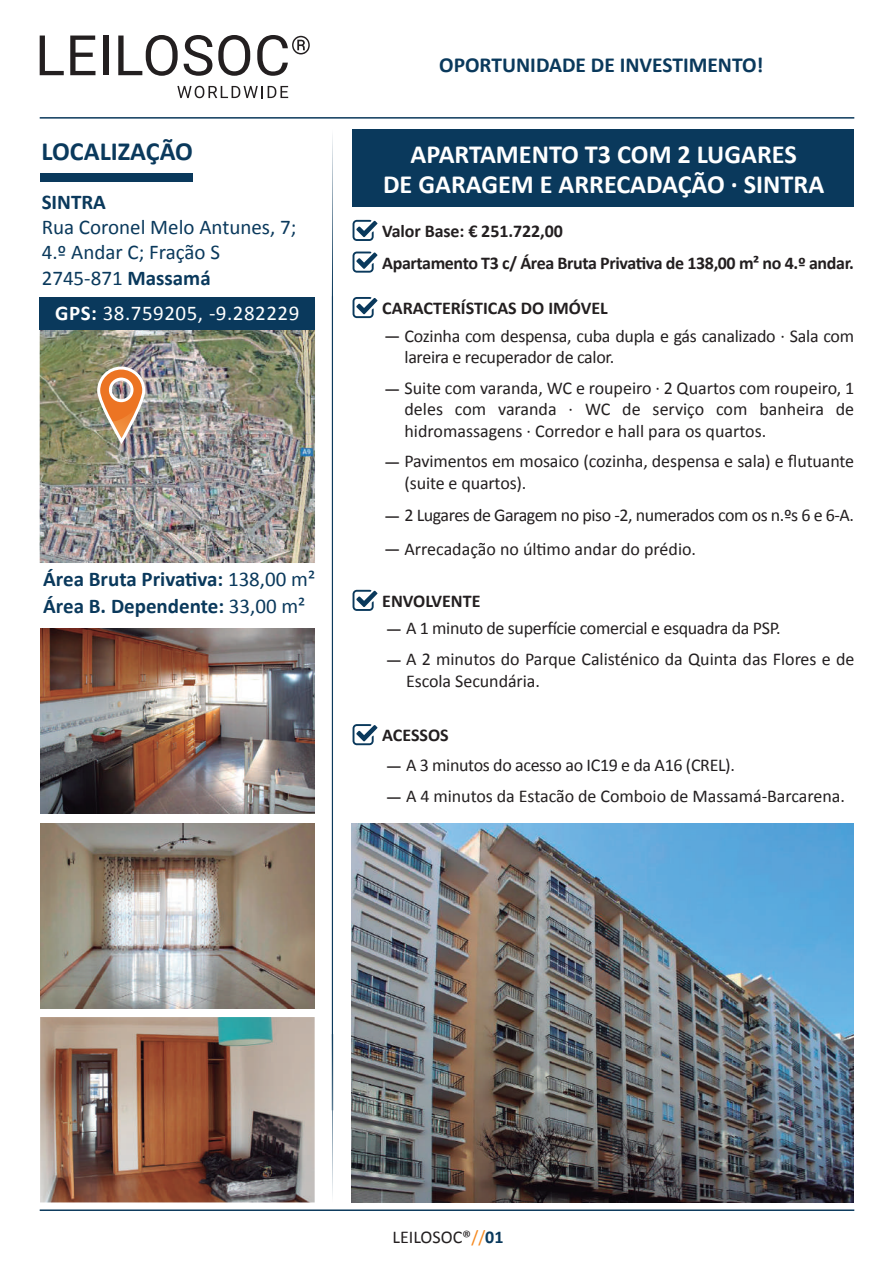
<style>
.page{position:relative;width:893px;height:1263px;background:#fff}
.page>*{position:absolute;margin:0;border:0;box-sizing:border-box;transform-origin:0 0}
.t1{font:700 26.25px/30px "Calibri";color:#fff;text-align:center}
.t2{font:700 26.25px "Calibri";color:#0a395c}
.t3{font:700 21.45px "Calibri";color:#0a395c}
.t4{font:700 21px/27px "Calibri";color:#0a395c}
.t5{font:21px/25.2px "Calibri";color:#0a395c}
.t6{font:21px "Calibri";letter-spacing:.025em;color:#fff}
.t7{font:18px/21.6px "Calibri";letter-spacing:-.01em;color:#231f20}
.t8{font:700 18px "Calibri";letter-spacing:-.01em;color:#231f20}
.s1{font-weight:700}
.s2{font-weight:400}
.s3{color:#f68a21}
.s4{font-weight:700;color:#0a395c}
</style>
<div class="page">
<div style="left:353px;top:130px;width:501px;height:77px;background:#0a395c"></div>
<div style="left:40px;top:173px;width:152px;height:8px;background:#0a395c"></div>
<hr style="left:40px;top:117px;width:814px;height:2px;background:#0a395c">
<hr style="left:40px;top:1209px;width:814px;height:2px;background:#0a395c">
<img style="left:40px;top:329px;width:275px;height:234px">
<svg style="left:332px;top:135px;width:1px;height:1062px"></svg>
<svg style="left:353px;top:220px;width:24px;height:21px"></svg>
<svg style="left:353px;top:297px;width:24px;height:21px"></svg>
<svg style="left:353px;top:590px;width:24px;height:21px"></svg>
<svg style="left:353px;top:724px;width:24px;height:21px"></svg>
<svg style="left:353px;top:252px;width:24px;height:21px"></svg>
<div style="left:40px;top:297px;width:275px;height:32px;background:#0a395c"></div>
<img style="left:96px;top:365px;width:48px;height:79px">
<img style="left:40px;top:823px;width:275px;height:185px">
<img style="left:40px;top:1017px;width:275px;height:185px">
<svg style="left:40px;top:36px;width:24px;height:39px"></svg>
<svg style="left:70px;top:36px;width:25px;height:39px"></svg>
<div style="left:103px;top:36px;width:5px;height:39px;background:#231f20"></div>
<svg style="left:118px;top:35px;width:60px;height:41px"></svg>
<svg style="left:184px;top:35px;width:28px;height:41px"></svg>
<svg style="left:218px;top:35px;width:32px;height:41px"></svg>
<svg style="left:257px;top:35px;width:53px;height:41px"></svg>
<svg style="left:177px;top:86px;width:111px;height:12px"></svg>
<img style="left:351px;top:823px;width:503px;height:379px">
<img style="left:40px;top:628px;width:275px;height:185px">
<p class="t3" style="left:439px;top:50px;width:326px">OPORTUNIDADE DE INVESTIMENTO!</p>
<h1 class="t2" style="left:42px;top:132px;width:153px">LOCALIZAÇÃO</h1>
<h1 class="t1" style="left:383px;top:138px;width:443px">APARTAMENTO T3 COM 2 LUGARES<br>DE GARAGEM E ARRECADAÇÃO · SINTRA</h1>
<p class="t4" style="left:42px;top:188px;width:66px">SINTRA</p>
<p class="t5" style="left:42px;top:214px;width:256px">Rua Coronel Melo Antunes, 7;<br>4.º Andar C; Fração S<br>2745-871 <span class="s1">Massamá</span></p>
<p class="t8" style="left:382px;top:218px;width:182px">Valor Base: € 251.722,00</p>
<p class="t8" style="left:382px;top:295px;width:227px">CARACTERÍSTICAS DO IMÓVEL</p>
<p class="t7" style="left:404px;top:324px;width:451px;text-indent:-20px">— Cozinha com despensa, cuba dupla e gás canalizado · Sala com lareira e recuperador de calor.</p>
<p class="t7" style="left:404px;top:376px;width:451px;text-align:justify;text-indent:-20px">— Suite com varanda, WC e roupeiro · 2 Quartos com roupeiro, 1 deles com varanda · WC de serviço com banheira de hidromassagens · Corredor e hall para os quartos.</p>
<p class="t7" style="left:404px;top:449px;width:451px;text-indent:-20px">— Pavimentos em mosaico (cozinha, despensa e sala) e flutuante (suite e quartos).</p>
<p class="t8" style="left:382px;top:250px;width:473px">Apartamento T3 c/ Área Bruta Privativa de 138,00 m² no 4.º andar.</p>
<p class="t6" style="left:55px;top:299px;width:246px"><span class="s1">GPS:</span> 38.759205, -9.282229</p>
<p class="t4" style="left:43px;top:565px;width:273px">Área Bruta Privativa: <span class="s2">138,00 m²<br></span>Área B. Dependente: <span class="s2">33,00 m²</span></p>
<p class="t7" style="left:384px;top:503px;width:471px">— 2 Lugares de Garagem no piso -2, numerados com os n.ºs 6 e 6-A.</p>
<p class="t7" style="left:384px;top:537px;width:313px">— Arrecadação no último andar do prédio.</p>
<p class="t8" style="left:382px;top:588px;width:100px">ENVOLVENTE</p>
<p class="t7" style="left:386px;top:617px;width:397px">— A 1 minuto de superfície comercial e esquadra da PSP.</p>
<p class="t7" style="left:406px;top:648px;width:450px;text-indent:-20px">— A 2 minutos do Parque Calisténico da Quinta das Flores e de<br>Escola Secundária.</p>
<p class="t8" style="left:382px;top:722px;width:68px">ACESSOS</p>
<p class="t7" style="left:386px;top:753px;width:351px">— A 3 minutos do acesso ao IC19 e da A16 (CREL).</p>
<p class="t7" style="left:386px;top:784px;width:461px">— A 4 minutos da Estacão de Comboio de Massamá-Barcarena.</p>
<p class="t7" style="left:392px;top:1226px;width:113px">LEILOSOC®<span class="s3">//</span><span class="s4">01</span></p>
</div>
